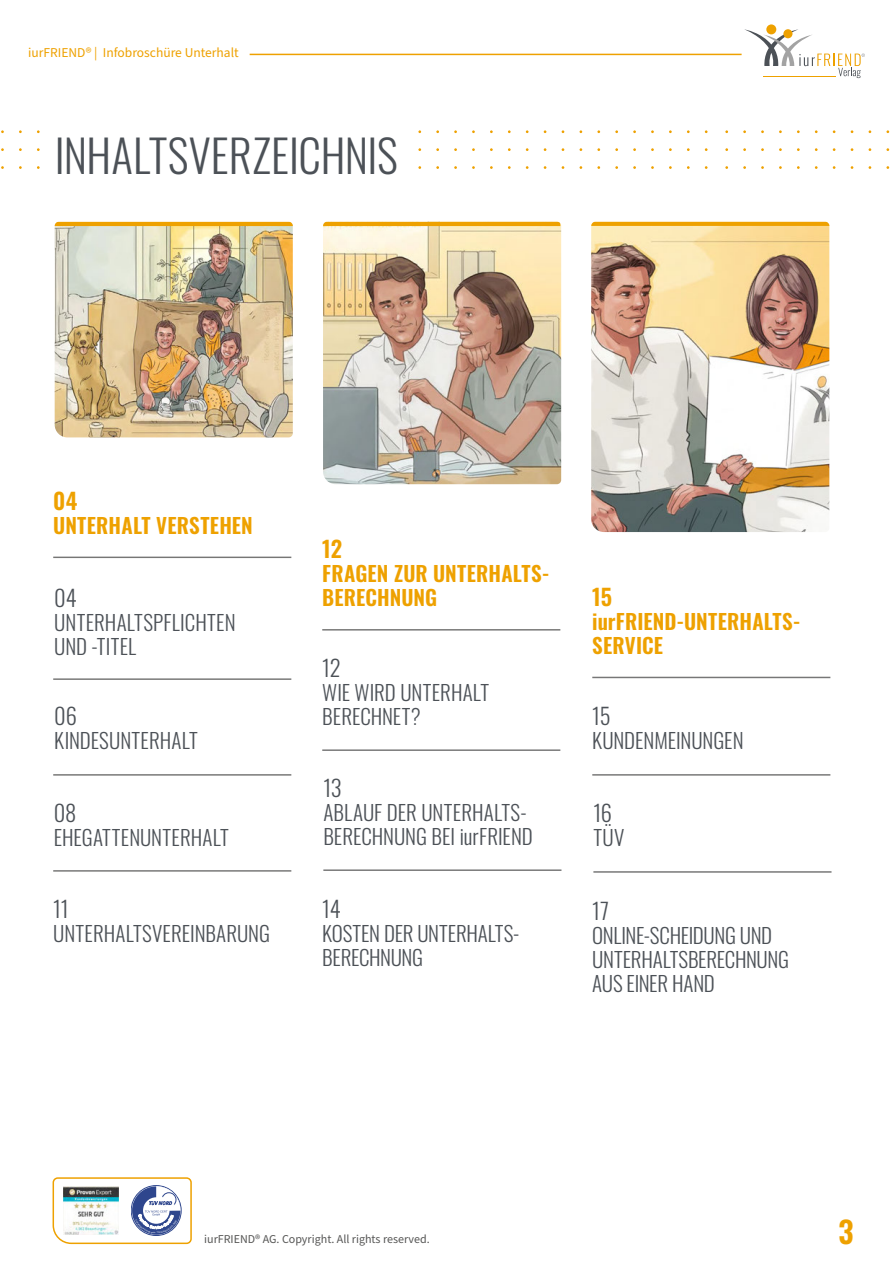
<style>
.page{position:relative;width:893px;height:1263px;background:#fff}
.page>*{position:absolute;margin:0;border:0;box-sizing:border-box;transform-origin:0 0}
.t1{font:300 45px "Oswald";color:#4c5157}
.t2{font:600 30px "Oswald";color:#eea100}
.t3{font:300 22.5px "Oswald";letter-spacing:-.025em;color:#4c5157}
.t4{font:600 22.5px "Oswald";color:#eea100}
.t5{font:300 21px/24px "Oswald";color:#4c5157}
.t6{font:600 21px/24px "Oswald";letter-spacing:.01em;color:#eea100}
.t7{font:13.5px "Source Sans Pro";color:#eea100}
.t8{font:12px "Source Sans Pro";color:#575756}
</style>
<div class="page">
<hr style="left:250px;top:54px;width:492px;height:1px;background:#eea100">
<svg style="left:766px;top:24px;width:10px;height:10px"></svg>
<svg style="left:744px;top:29px;width:121px;height:49px"></svg>
<hr style="left:323px;top:869px;width:238px;height:2px;background:#575756">
<hr style="left:593px;top:871px;width:238px;height:2px;background:#575756">
<hr style="left:322px;top:749px;width:238px;height:2px;background:#575756">
<hr style="left:592px;top:774px;width:238px;height:2px;background:#575756">
<hr style="left:322px;top:629px;width:238px;height:1px;background:#575756">
<hr style="left:592px;top:677px;width:238px;height:1px;background:#575756">
<hr style="left:53px;top:557px;width:238px;height:1px;background:#575756">
<hr style="left:53px;top:678px;width:238px;height:2px;background:#575756">
<hr style="left:53px;top:774px;width:238px;height:2px;background:#575756">
<hr style="left:53px;top:870px;width:238px;height:2px;background:#575756">
<img style="left:591px;top:226px;width:238px;height:306px">
<hr style="left:591px;top:222px;width:238px;height:4px;background:#eea100">
<img style="left:323px;top:223px;width:238px;height:261px">
<hr style="left:323px;top:222px;width:237px;height:4px;background:#eea100">
<img style="left:55px;top:226px;width:238px;height:211px">
<hr style="left:55px;top:222px;width:238px;height:4px;background:#eea100">
<svg style="left:52px;top:1177px;width:140px;height:68px"></svg>
<p class="t7" style="left:28px;top:44px;width:212px">iurFRIEND® | Infobroschüre Unterhalt</p>
<h1 class="t1" style="left:55px;top:115px;width:345px">INHALTSVERZEICHNIS</h1>
<p class="t4" style="left:53px;top:480px;width:26px">04</p>
<p class="t6" style="left:53px;top:511px;width:201px">UNTERHALT VERSTEHEN</p>
<p class="t3" style="left:54px;top:578px;width:24px">04</p>
<p class="t5" style="left:54px;top:608px;width:183px">UNTERHALTSPFLICHTEN<br>UND -TITEL</p>
<p class="t3" style="left:54px;top:696px;width:24px">06</p>
<p class="t5" style="left:54px;top:727px;width:145px">KINDESUNTERHALT</p>
<p class="t3" style="left:54px;top:792px;width:24px">08</p>
<p class="t5" style="left:54px;top:823px;width:177px">EHEGATTENUNTERHALT</p>
<p class="t3" style="left:53px;top:888px;width:17px">11</p>
<p class="t5" style="left:53px;top:919px;width:218px">UNTERHALTSVEREINBARUNG</p>
<p class="t4" style="left:322px;top:529px;width:21px">12</p>
<p class="t6" style="left:322px;top:560px;width:229px">FRAGEN ZUR UNTERHALTS-<br>BERECHNUNG</p>
<p class="t3" style="left:322px;top:648px;width:20px">12</p>
<p class="t5" style="left:322px;top:679px;width:168px">WIE WIRD UNTERHALT<br>BERECHNET?</p>
<p class="t4" style="left:592px;top:577px;width:21px">15</p>
<p class="t6" style="left:592px;top:607px;width:210px">iurFRIEND-UNTERHALTS-<br>SERVICE</p>
<p class="t3" style="left:592px;top:696px;width:20px">15</p>
<p class="t5" style="left:592px;top:726px;width:153px">KUNDENMEINUNGEN</p>
<p class="t3" style="left:323px;top:768px;width:20px">13</p>
<p class="t5" style="left:323px;top:799px;width:211px">ABLAUF DER UNTERHALTS-<br>BERECHNUNG BEI iurFRIEND</p>
<p class="t3" style="left:593px;top:793px;width:20px">16</p>
<p class="t5" style="left:593px;top:823px;width:32px">TÜV</p>
<p class="t3" style="left:322px;top:889px;width:20px">14</p>
<p class="t5" style="left:322px;top:919px;width:199px">KOSTEN DER UNTERHALTS-<br>BERECHNUNG</p>
<p class="t3" style="left:592px;top:890px;width:18px">17</p>
<p class="t5" style="left:592px;top:921px;width:198px">ONLINE-SCHEIDUNG UND<br>UNTERHALTSBERECHNUNG<br>AUS EINER HAND</p>
<p class="t8" style="left:204px;top:1230px;width:227px">iurFRIEND® AG. Copyright. All rights reserved.</p>
<h2 class="t2" style="left:838px;top:1205px;width:17px">3</h2>
</div>
